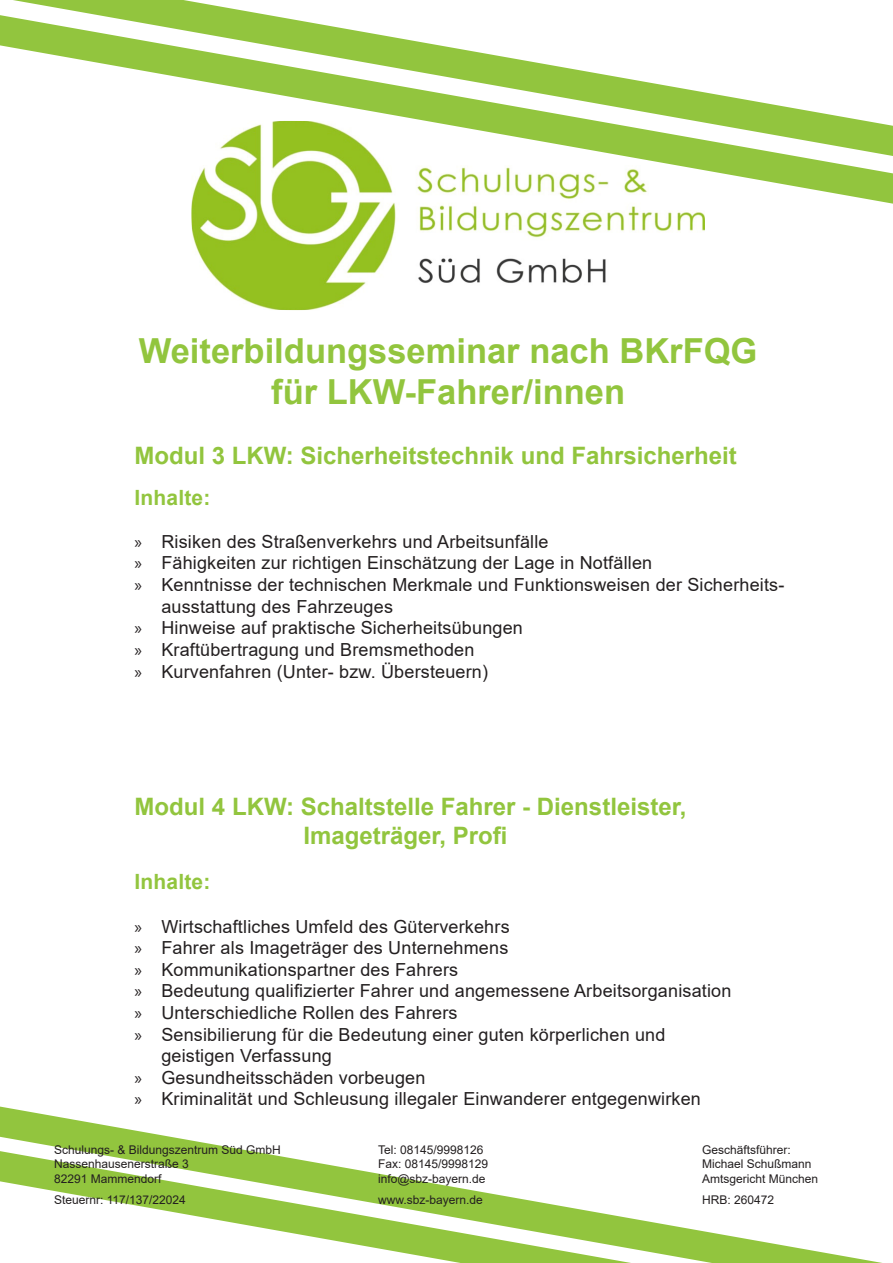
<style>
.page{position:relative;width:893px;height:1263px;background:#fff}
.page>*{position:absolute;margin:0;border:0;box-sizing:border-box;transform-origin:0 0}
.t1{font:700 34.5px "Arial";color:#92c53e}
.t2{font:700 24px/28.8px "Arial";color:#92c53e;text-align:center}
.t3{font:700 21px "Arial";letter-spacing:.01em;color:#92c53e}
.t4{font:18px/21.6px "Arial";letter-spacing:.01em;color:#231f20}
.t5{font:12px "Arial";color:#231f20}
.s1{font-family:"Myriad Pro"}
</style>
<div class="page">
<img style="left:191px;top:204px;width:514px;height:106px">
<svg style="left:0;top:15px;width:893px;height:189px"></svg>
<svg style="left:13px;top:0;width:880px;height:156px"></svg>
<svg style="left:0;top:1106px;width:882px;height:157px"></svg>
<p class="t1" style="left:139px;top:326px;width:620px">Weiterbildungsseminar nach BKrFQG</p>
<p class="t1" style="left:271px;top:368px;width:355px">für LKW-Fahrer/innen</p>
<p class="t2" style="left:134px;top:441px;width:604px">Modul 3 LKW: Sicherheitstechnik und Fahrsicherheit</p>
<p class="t3" style="left:134px;top:482px;width:78px">Inhalte:</p>
<p class="t4" style="left:134px;top:531px;width:416px"><span class="s1">»</span> Risiken des Straßenverkehrs und Arbeitsunfälle</p>
<p class="t4" style="left:134px;top:552px;width:519px"><span class="s1">»</span> Fähigkeiten zur richtigen Einschätzung der Lage in Notfällen</p>
<p class="t4" style="left:161px;top:574px;width:625px;text-indent:-27px"><span class="s1">»</span> Kenntnisse der technischen Merkmale und Funktionsweisen der Sicherheits&shy;ausstattung des Fahrzeuges</p>
<p class="t4" style="left:134px;top:617px;width:390px"><span class="s1">»</span> Hinweise auf praktische Sicherheitsübungen</p>
<p class="t4" style="left:134px;top:639px;width:342px"><span class="s1">»</span> Kraftübertragung und Bremsmethoden</p>
<p class="t4" style="left:134px;top:660px;width:355px"><span class="s1">»</span> Kurvenfahren (Unter- bzw. Übersteuern)</p>
<p class="t2" style="left:135px;top:792px;width:553px">Modul 4 LKW: Schaltstelle Fahrer - Dienstleister,<br>Imageträger, Profi</p>
<p class="t3" style="left:134px;top:867px;width:78px">Inhalte:</p>
<p class="t4" style="left:134px;top:915px;width:377px"><span class="s1">»</span> Wirtschaftliches Umfeld des Güterverkehrs</p>
<p class="t4" style="left:134px;top:937px;width:375px"><span class="s1">»</span> Fahrer als Imageträger des Unternehmens</p>
<p class="t4" style="left:134px;top:958px;width:325px"><span class="s1">»</span> Kommunikationspartner des Fahrers</p>
<p class="t4" style="left:134px;top:980px;width:599px"><span class="s1">»</span> Bedeutung qualifizierter Fahrer und angemessene Arbeitsorganisation</p>
<p class="t4" style="left:134px;top:1002px;width:325px"><span class="s1">»</span> Unterschiedliche Rollen des Fahrers</p>
<p class="t4" style="left:161px;top:1023px;width:506px;text-indent:-27px"><span class="s1">»</span> Sensibilierung für die Bedeutung einer guten körperlichen und geistigen Verfassung</p>
<p class="t4" style="left:134px;top:1066px;width:293px"><span class="s1">»</span> Gesundheitsschäden vorbeugen</p>
<p class="t4" style="left:134px;top:1088px;width:568px"><span class="s1">»</span> Kriminalität und Schleusung illegaler Einwanderer entgegenwirken</p>
<p class="t5" style="left:54px;top:1141px;width:228px">Schulungs- &amp; Bildungszentrum Süd GmbH</p>
<p class="t5" style="left:378px;top:1141px;width:107px">Tel: 08145/9998126</p>
<p class="t5" style="left:702px;top:1141px;width:90px">Geschäftsführer:</p>
<p class="t5" style="left:54px;top:1156px;width:136px">Nassenhausenerstraße 3</p>
<p class="t5" style="left:378px;top:1156px;width:112px">Fax: 08145/9998129</p>
<p class="t5" style="left:702px;top:1156px;width:111px">Michael Schußmann</p>
<p class="t5" style="left:54px;top:1170px;width:109px">82291 Mammendorf</p>
<p class="t5" style="left:378px;top:1170px;width:109px">info@sbz-bayern.de</p>
<p class="t5" style="left:702px;top:1170px;width:118px">Amtsgericht München</p>
<p class="t5" style="left:54px;top:1192px;width:133px">Steuernr: 117/137/22024</p>
<p class="t5" style="left:378px;top:1192px;width:106px">www.sbz-bayern.de</p>
<p class="t5" style="left:702px;top:1192px;width:74px">HRB: 260472</p>
</div>
